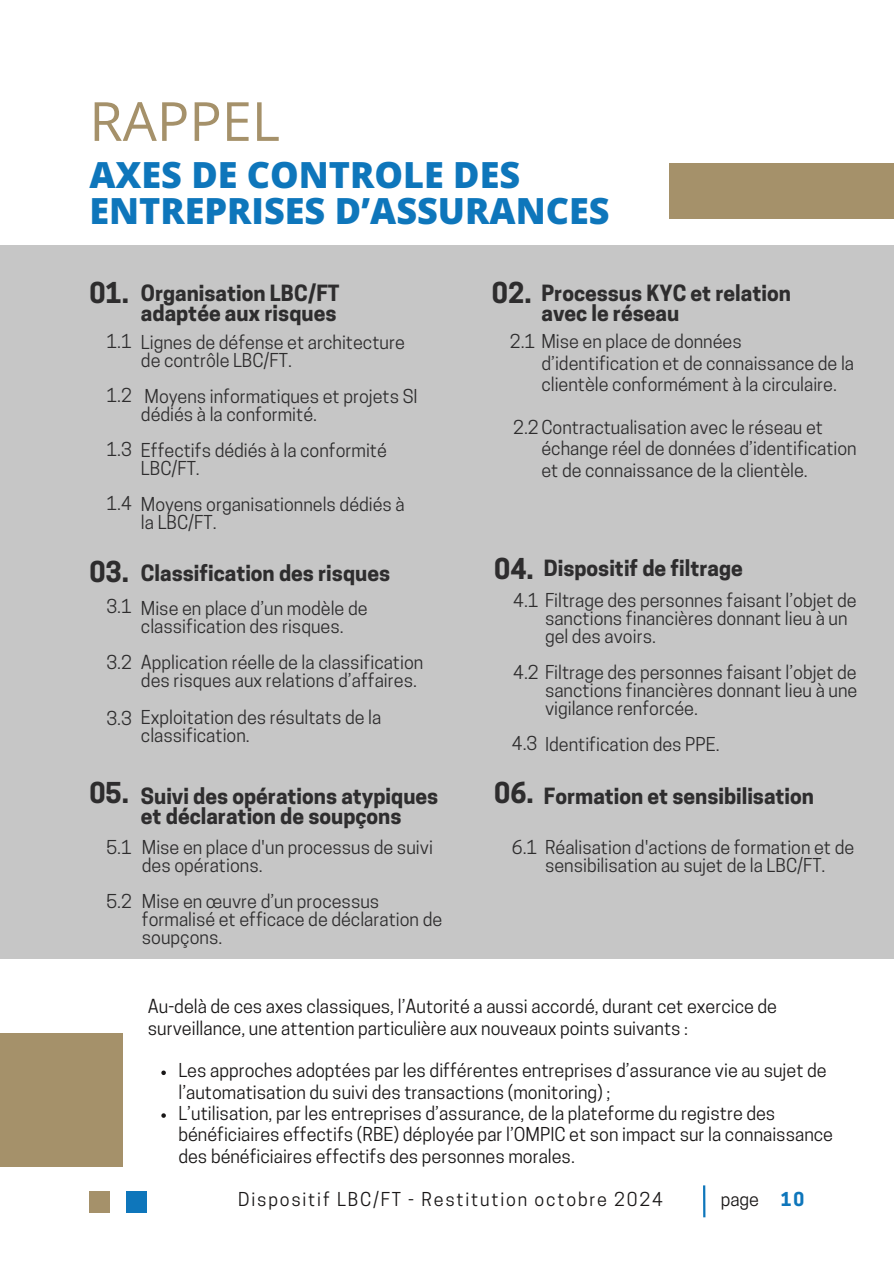
<style>
.page{position:relative;width:894px;height:1264px;background:#fff}
.page>*{position:absolute;margin:0;border:0;box-sizing:border-box;transform-origin:0 0}
.t1{font:54px "Open Sans";color:#a5916a}
.t2{font:800 36px/36px "Open Sans";color:#0e76bb}
.t3{font:700 27px "Cooper Hewitt";color:#2e2d2e}
.t4{font:700 21px/20.2px "Cooper Hewitt";color:#2e2d2e}
.t5{font:18px/18px "Cooper Hewitt";color:#2e2d2e}
.t6{font:18px/21.3px "Cooper Hewitt";color:#191717}
.t7{font:18px "Cooper Hewitt";letter-spacing:.1em;color:#191717}
.t8{font:700 18px "Cooper Hewitt";color:#0e76bb}
</style>
<div class="page">
<div style="left:0;top:245px;width:893px;height:713px;background:#c6c6c6"></div>
<div style="left:669px;top:163px;width:224px;height:56px;background:#a5916a"></div>
<div style="left:0;top:1033px;width:123px;height:134px;background:#a5916a"></div>
<svg style="left:161px;top:1070px;width:5px;height:5px"></svg>
<svg style="left:161px;top:1113px;width:5px;height:4px"></svg>
<hr style="left:702px;top:1185px;width:3px;height:32px;background:#0e76bb">
<div style="left:127px;top:1190px;width:20px;height:22px;background:#0e76bb"></div>
<div style="left:89px;top:1190px;width:21px;height:22px;background:#a5916a"></div>
<h1 class="t1" style="left:89px;top:83px;width:192px">RAPPEL</h1>
<h2 class="t2" style="left:89px;top:156px;width:521px">AXES DE CONTROLE DES<br>ENTREPRISES D’ASSURANCES</h2>
<h5 class="t3" style="left:89px;top:283px;width:41px">01.</h5>
<h3 class="t5" style="left:106px;top:335px;width:27px">1.1</h3>
<h4 class="t5" style="left:106px;top:388px;width:27px">1.2</h4>
<h5 class="t5" style="left:106px;top:442px;width:27px">1.3</h5>
<h5 class="t5" style="left:106px;top:496px;width:27px">1.4</h5>
<h5 class="t4" style="left:141px;top:286px;width:200px">Organisation LBC/FT adaptée aux risques</h5>
<h5 class="t3" style="left:491px;top:283px;width:41px">02.</h5>
<h3 class="t5" style="left:541px;top:333px;width:314px;line-height:21.3px;text-indent:-32px">2.1 Mise en place de données d’identification et de connaissance de la clientèle conformément à la circulaire.</h3>
<h4 class="t5" style="left:541px;top:419px;width:317px;line-height:21.3px;text-indent:-28px">2.2Contractualisation avec le réseau et échange réel de données d’identification et de connaissance de la clientèle.</h4>
<h5 class="t4" style="left:541px;top:286px;width:251px">Processus KYC et relation avec le réseau</h5>
<h5 class="t5" style="left:141px;top:335px;width:265px">Lignes de défense et architecture de contrôle LBC/FT.</h5>
<h5 class="t5" style="left:141px;top:389px;width:278px">Moyens informatiques et projets SI dédiés à la conformité.</h5>
<h5 class="t5" style="left:141px;top:443px;width:247px">Effectifs dédiés à la conformité<br>LBC/FT.</h5>
<h5 class="t5" style="left:141px;top:497px;width:265px">Moyens organisationnels dédiés à la LBC/FT.</h5>
<h5 class="t3" style="left:89px;top:562px;width:41px">03.</h5>
<h5 class="t5" style="left:106px;top:599px;width:27px">3.1</h5>
<h5 class="t5" style="left:106px;top:655px;width:27px">3.2</h5>
<h5 class="t5" style="left:106px;top:711px;width:27px">3.3</h5>
<h5 class="t4" style="left:141px;top:565px;width:250px">Classification des risques</h5>
<h3 class="t3" style="left:494px;top:558px;width:41px">04.</h3>
<h4 class="t5" style="left:545px;top:593px;width:313px;text-indent:-32px">4.1 Filtrage des personnes faisant l’objet de sanctions financières donnant lieu à un gel des avoirs.</h4>
<h5 class="t5" style="left:545px;top:665px;width:314px;text-align:justify;text-indent:-32px">4.2 Filtrage des personnes faisant l’objet de sanctions financières donnant lieu à une vigilance renforcée.</h5>
<h5 class="t5" style="left:512px;top:737px;width:209px">4.3 Identification des PPE.</h5>
<h5 class="t4" style="left:543px;top:561px;width:200px">Dispositif de filtrage</h5>
<h5 class="t5" style="left:141px;top:602px;width:228px">Mise en place d’un modèle de classification des risques.</h5>
<h5 class="t5" style="left:141px;top:656px;width:284px">Application réelle de la classification des risques aux relations d’affaires.</h5>
<h5 class="t5" style="left:141px;top:710px;width:242px">Exploitation des résultats de la classification.</h5>
<h5 class="t3" style="left:89px;top:782px;width:41px">05.</h5>
<h5 class="t4" style="left:141px;top:788px;width:299px">Suivi des opérations atypiques et déclaration de soupçons</h5>
<h5 class="t5" style="left:106px;top:840px;width:27px">5.1</h5>
<p class="t5" style="left:106px;top:894px;width:27px">5.2</p>
<h4 class="t5" style="left:142px;top:840px;width:292px">Mise en place d'un processus de suivi des opérations.</h4>
<h5 class="t5" style="left:142px;top:894px;width:302px">Mise en œuvre d’un processus formalisé et efficace de déclaration de soupçons.</h5>
<h5 class="t3" style="left:494px;top:782px;width:41px">06.</h5>
<h5 class="t4" style="left:543px;top:788px;width:271px">Formation et sensibilisation</h5>
<h5 class="t5" style="left:512px;top:840px;width:344px;text-align:center">6.1 Réalisation d'actions de formation et de sensibilisation au sujet de la LBC/FT.</h5>
<h3 class="t6" style="left:148px;top:997px;width:630px">Au-delà de ces axes classiques, l’Autorité a aussi accordé, durant cet exercice de surveillance, une attention particulière aux nouveaux points suivants :</h3>
<h4 class="t6" style="left:178px;top:1062px;width:649px">Les approches adoptées par les différentes entreprises d’assurance vie au sujet de l’automatisation du suivi des transactions (monitoring) ;</h4>
<h5 class="t6" style="left:178px;top:1104px;width:656px">L’utilisation, par les entreprises d’assurance, de la plateforme du registre des bénéficiaires effectifs (RBE) déployée par l’OMPIC et son impact sur la connaissance des bénéficiaires effectifs des personnes morales.</h5>
<p class="t7" style="left:238px;top:1192px;width:426px">Dispositif LBC/FT - Restitution octobre 2024</p>
<h5 class="t6" style="left:720px;top:1190px;width:40px">page</h5>
<h5 class="t8" style="left:780px;top:1192px;width:25px">10</h5>
</div>
